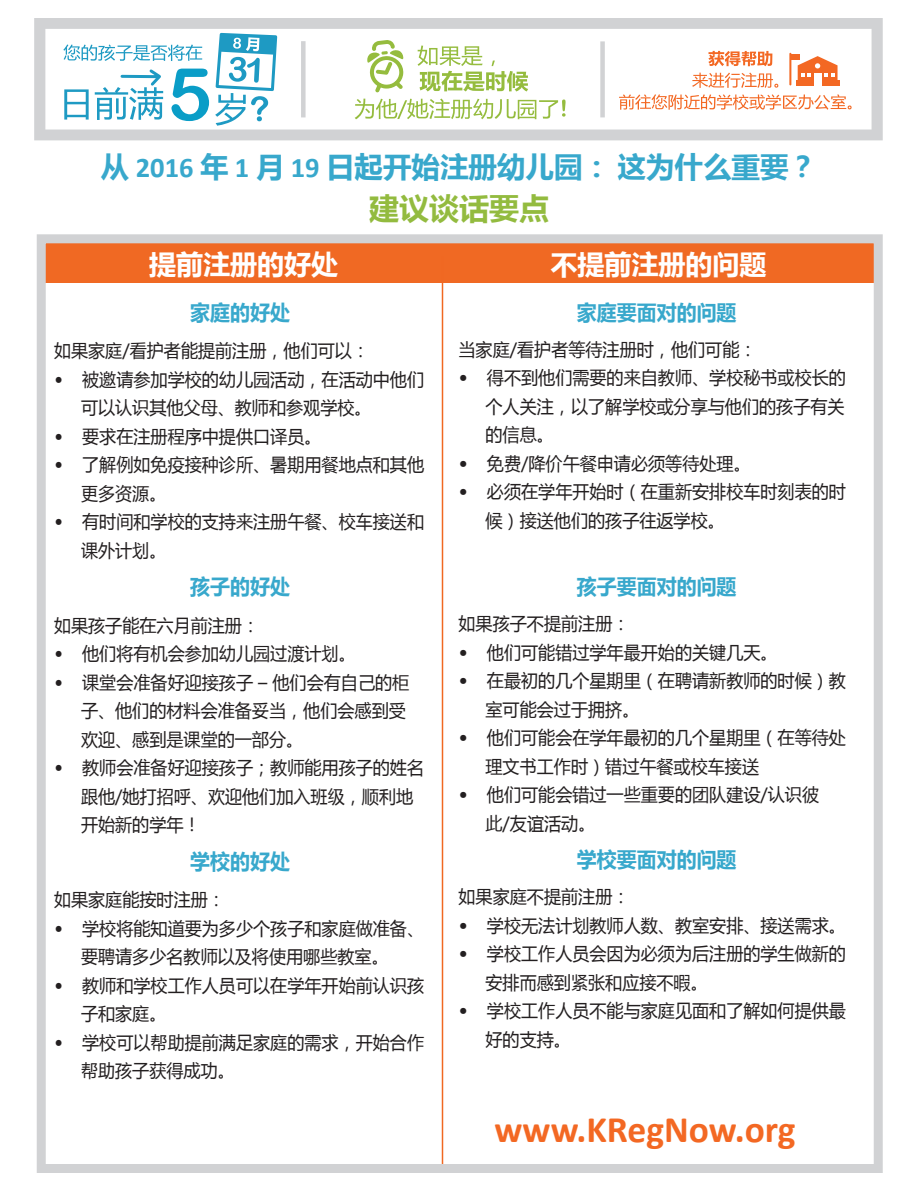
<style>
.page{position:relative;width:918px;height:1188px;background:#fff}
.page>*{position:absolute;margin:0;border:0;box-sizing:border-box;transform-origin:0 0}
.t1{font:700 37.5px "Calibri";color:#f36823}
.t2{font:700 30px "Microsoft Ya Hei";color:#93bb3f}
.t3{font:700 28.5px "Microsoft Ya Hei";color:#38a8cc}
.t4{font:700 27px "Microsoft Ya Hei";color:#fff}
.t5{font:700 21px "Microsoft Ya Hei";color:#38a8cc;scale:.95 1}
.t6{font:18px/28.5px "Microsoft Ya Hei";color:#231f20;scale:.95 1}
.s1{font-family:"Calibri"}
.s2{font-family:"Calibri";font-size:19.5px}
</style>
<div class="page">
<div style="left:45px;top:239px;width:829px;height:44px;background:#f06923"></div>
<hr style="left:442px;top:256px;width:1px;height:917px;background:#f06822">
<div style="left:37px;top:234px;width:846px;height:939px;border:9px solid #d1d2d4"></div>
<svg style="left:34px;top:18px;width:849px;height:122px"></svg>
<div style="left:796px;top:80px;width:43px;height:5px;background:#f36823"></div>
<div style="left:814px;top:73px;width:7px;height:14px;background:#fff"></div>
<svg style="left:798px;top:56px;width:40px;height:28px"></svg>
<div style="left:790px;top:54px;width:10px;height:6px;background:#f36823"></div>
<hr style="left:789px;top:53px;width:2px;height:32px;background:#f36823">
<svg style="left:63px;top:31px;width:216px;height:95px"></svg>
<svg style="left:367px;top:40px;width:37px;height:52px"></svg>
<svg style="left:418px;top:46px;width:110px;height:45px"></svg>
<svg style="left:355px;top:99px;width:211px;height:20px"></svg>
<svg style="left:708px;top:51px;width:64px;height:15px"></svg>
<svg style="left:692px;top:73px;width:86px;height:15px"></svg>
<svg style="left:619px;top:94px;width:233px;height:16px"></svg>
<p class="t3" style="left:101px;top:147px;width:718px">从 <span class="s1">2016</span> 年 <span class="s1">1</span> 月 <span class="s1">19</span> 日起开始注册幼儿园：这为什么重要？</p>
<p class="t2" style="left:369px;top:187px;width:181px">建议谈话要点</p>
<p class="t4" style="left:149px;top:245px;width:190px">提前注册的好处</p>
<p class="t4" style="left:550px;top:245px;width:217px">不提前注册的问题</p>
<p class="t5" style="left:190px;top:298px;width:106px">家庭的好处</p>
<p class="t6" style="left:54px;top:336px;width:333px">如果家庭/看护者能提前注册，他们可以：</p>
<p class="t6" style="left:81px;top:365px;width:363px;text-indent:-27px"><span class="s2">•</span> 被邀请参加学校的幼儿园活动，在活动中他们可以认识其他父母、教师和参观学校。</p>
<p class="t6" style="left:54px;top:422px;width:283px"><span class="s2">•</span> 要求在注册程序中提供口译员。</p>
<p class="t6" style="left:81px;top:450px;width:363px;text-indent:-27px"><span class="s2">•</span> 了解例如免疫接种诊所、暑期用餐地点和其他更多资源。</p>
<p class="t6" style="left:81px;top:507px;width:363px;text-indent:-27px"><span class="s2">•</span> 有时间和学校的支持来注册午餐、校车接送和课外计划。</p>
<p class="t5" style="left:190px;top:572px;width:106px">孩子的好处</p>
<p class="t6" style="left:54px;top:611px;width:217px">如果孩子能在六月前注册：</p>
<p class="t6" style="left:54px;top:639px;width:319px"><span class="s2">•</span> 他们将有机会参加幼儿园过渡计划。</p>
<p class="t6" style="left:81px;top:668px;width:347px;text-indent:-27px"><span class="s2">•</span> 课堂会准备好迎接孩子 – 他们会有自己的柜子、他们的材料会准备妥当，他们会感到受欢迎、感到是课堂的一部分。</p>
<p class="t6" style="left:81px;top:753px;width:363px;text-indent:-27px"><span class="s2">•</span> 教师会准备好迎接孩子；教师能用孩子的姓名跟他/她打招呼、欢迎他们加入班级，顺利地开始新的学年！</p>
<p class="t5" style="left:190px;top:847px;width:106px">学校的好处</p>
<p class="t6" style="left:54px;top:885px;width:181px">如果家庭能按时注册：</p>
<p class="t6" style="left:54px;top:914px;width:391px;text-align:center"><span class="s2">•</span> 学校将能知道要为多少个孩子和家庭做准备、要聘请多少名教师以及将使用哪些教室。</p>
<p class="t6" style="left:81px;top:971px;width:363px;text-indent:-27px"><span class="s2">•</span> 教师和学校工作人员可以在学年开始前认识孩子和家庭。</p>
<p class="t6" style="left:81px;top:1028px;width:363px;text-indent:-27px"><span class="s2">•</span> 学校可以帮助提前满足家庭的需求，开始合作帮助孩子获得成功。</p>
<p class="t5" style="left:577px;top:298px;width:169px">家庭要面对的问题</p>
<p class="t6" style="left:459px;top:335px;width:315px">当家庭/看护者等待注册时，他们可能：</p>
<p class="t6" style="left:486px;top:363px;width:381px;text-align:justify;text-indent:-27px"><span class="s2">•</span> 得不到他们需要的来自教师、学校秘书或校长的个人关注，以了解学校或分享与他们的孩子有关的信息。</p>
<p class="t6" style="left:459px;top:449px;width:309px"><span class="s2">•</span> 免费/降价午餐申请必须等待处理。</p>
<p class="t6" style="left:486px;top:477px;width:381px;text-indent:-27px"><span class="s2">•</span> 必须在学年开始时（在重新安排校车时刻表的时候）接送他们的孩子往返学校。</p>
<p class="t5" style="left:577px;top:572px;width:169px">孩子要面对的问题</p>
<p class="t6" style="left:459px;top:609px;width:181px">如果孩子不提前注册：</p>
<p class="t6" style="left:459px;top:638px;width:337px"><span class="s2">•</span> 他们可能错过学年最开始的关键几天。</p>
<p class="t6" style="left:486px;top:666px;width:381px;text-indent:-27px"><span class="s2">•</span> 在最初的几个星期里（在聘请新教师的时候）教室可能会过于拥挤。</p>
<p class="t6" style="left:486px;top:723px;width:381px;text-indent:-27px"><span class="s2">•</span> 他们可能会在学年最初的几个星期里（在等待处理文书工作时）错过午餐或校车接送</p>
<p class="t6" style="left:486px;top:780px;width:353px;text-indent:-27px"><span class="s2">•</span> 他们可能会错过一些重要的团队建设/认识彼此/友谊活动。</p>
<p class="t5" style="left:577px;top:845px;width:169px">学校要面对的问题</p>
<p class="t6" style="left:459px;top:882px;width:181px">如果家庭不提前注册：</p>
<p class="t6" style="left:459px;top:911px;width:409px"><span class="s2">•</span> 学校无法计划教师人数、教室安排、接送需求。</p>
<p class="t6" style="left:486px;top:939px;width:381px;text-indent:-27px"><span class="s2">•</span> 学校工作人员会因为必须为后注册的学生做新的安排而感到紧张和应接不暇。</p>
<p class="t6" style="left:486px;top:996px;width:381px;text-indent:-27px"><span class="s2">•</span> 学校工作人员不能与家庭见面和了解如何提供最好的支持。</p>
<p class="t1" style="left:494px;top:1106px;width:303px">www.KRegNow.org</p>
</div>
